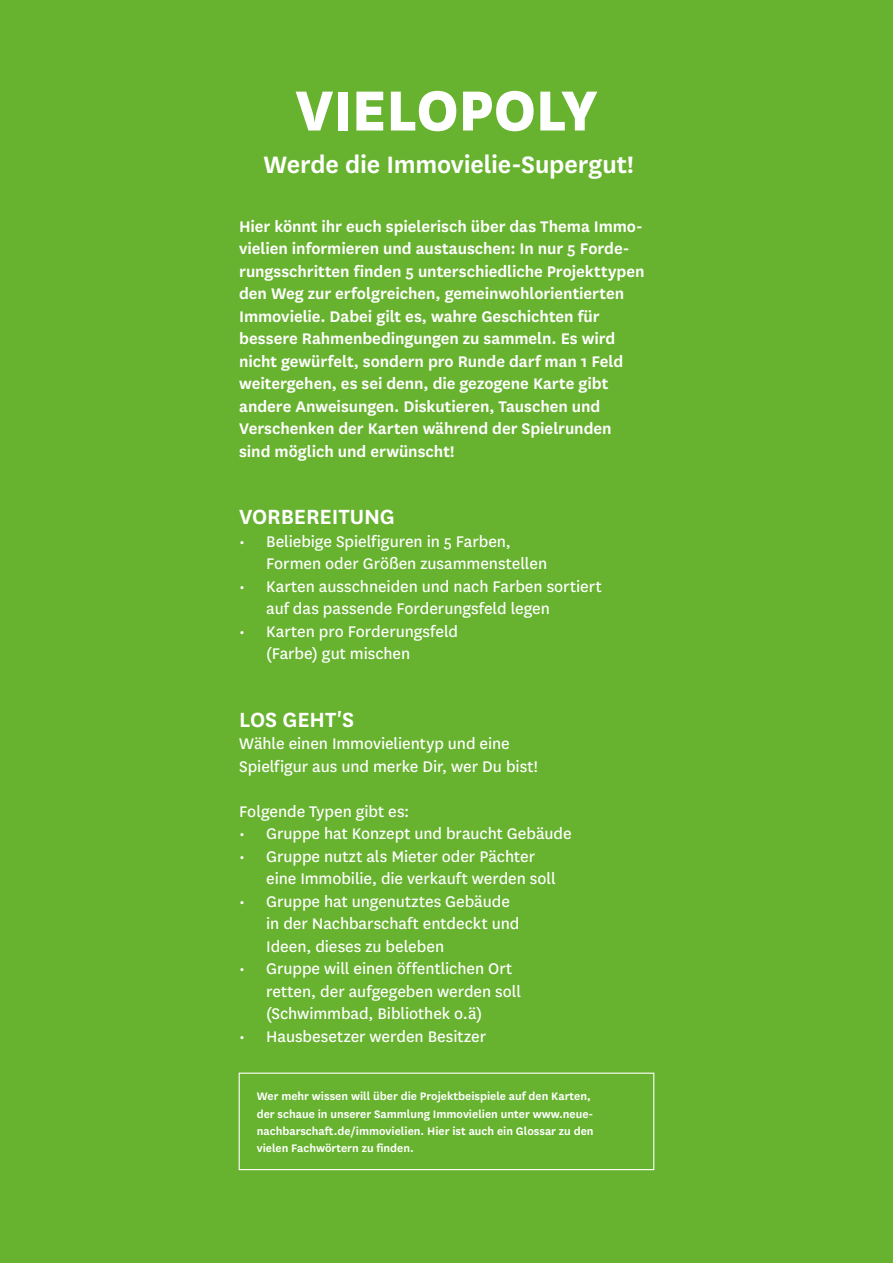
<style>
.page{position:relative;width:893px;height:1263px;background:#67b22f}
.page>*{position:absolute;margin:0;border:0;box-sizing:border-box;transform-origin:0 0}
.t1{font:800 66px "National";letter-spacing:-.015em;color:#fff}
.t2{font:600 27.75px "National";letter-spacing:-.005em;color:#fff}
.Lauftext-2{font:600 24px "National";letter-spacing:-.005em;color:#fff}
.Lauftext-2-2{font:18px/22.5px "National";letter-spacing:-.005em;color:#fff}
.Lauftext-2-3{font:600 18px/22.5px "National";letter-spacing:-.005em;color:#fff}
.Lauftext-2-4{font:600 12.75px "National";color:#fff}
</style>
<div class="page">
<div style="left:239px;top:1072px;width:415px;height:98px;border:1px solid #fff"></div>
<h1 class="t1" style="left:295px;top:63px;width:304px">VIELOPOLY</h1>
<h4 class="t2" style="left:264px;top:145px;width:372px">Werde die Immovielie-Supergut!</h4>
<p class="Lauftext-2-3" style="left:239px;top:214px;width:407px">Hier könnt ihr euch spielerisch über das Thema Immo&shy;vielien informieren und austauschen: In nur 5 Forde&shy;rungsschritten finden 5 unterschiedliche Projekttypen den Weg zur erfolgreichen, gemeinwohlorientierten Immovielie. Dabei gilt es, wahre Geschichten für bessere Rahmenbedingungen zu sammeln. Es wird nicht gewürfelt, sondern pro Runde darf man 1 Feld weitergehen, es sei denn, die gezogene Karte gibt andere Anweisungen. Diskutieren, Tauschen und Verschenken der Karten während der Spielrunden sind möglich und erwünscht!</p>
<p class="Lauftext-2" style="left:239px;top:500px;width:157px">VORBEREITUNG</p>
<p class="Lauftext-2-2" style="left:266px;top:529px;width:282px;text-indent:-27px">• Beliebige Spielfiguren in 5 Farben,<br>Formen oder Größen zusammenstellen</p>
<p class="Lauftext-2-2" style="left:266px;top:574px;width:337px;text-indent:-27px">• Karten ausschneiden und nach Farben sortiert auf das passende Forderungsfeld legen</p>
<p class="Lauftext-2-2" style="left:266px;top:619px;width:193px;text-indent:-27px">• Karten pro Forderungsfeld (Farbe) gut mischen</p>
<p class="Lauftext-2" style="left:239px;top:703px;width:116px">LOS GEHT'S</p>
<p class="Lauftext-2-2" style="left:239px;top:731px;width:272px">Wähle einen Immovielientyp und eine</p>
<p class="Lauftext-2-2" style="left:239px;top:754px;width:300px">Spielfigur aus und merke Dir, wer Du bist!</p>
<p class="Lauftext-2-2" style="left:239px;top:799px;width:172px">Folgende Typen gibt es:</p>
<p class="Lauftext-2-2" style="left:239px;top:821px;width:334px">• Gruppe hat Konzept und braucht Gebäude</p>
<p class="Lauftext-2-2" style="left:266px;top:844px;width:291px;text-indent:-27px">• Gruppe nutzt als Mieter oder Pächter eine Immobilie, die verkauft werden soll</p>
<p class="Lauftext-2-2" style="left:266px;top:889px;width:255px;text-indent:-27px">• Gruppe hat ungenutztes Gebäude in der Nachbarschaft entdeckt und<br>Ideen, dieses zu beleben</p>
<p class="Lauftext-2-2" style="left:266px;top:956px;width:256px;text-indent:-27px">• Gruppe will einen öffentlichen Ort retten, der aufgegeben werden soll (Schwimmbad, Bibliothek o.ä)</p>
<p class="Lauftext-2-2" style="left:239px;top:1024px;width:248px">• Hausbesetzer werden Besitzer</p>
<p class="Lauftext-2-4" style="left:257px;top:1087px;width:336px">Wer mehr wissen will über die Projektbeispiele auf den Karten,</p>
<p class="Lauftext-2-4" style="left:257px;top:1105px;width:338px">der schaue in unserer Sammlung Immovielien unter www.neue-</p>
<p class="Lauftext-2-4" style="left:257px;top:1122px;width:338px">nachbarschaft.de/immovielien. Hier ist auch ein Glossar zu den</p>
<p class="Lauftext-2-4" style="left:257px;top:1139px;width:159px">vielen Fachwörtern zu finden.</p>
</div>
